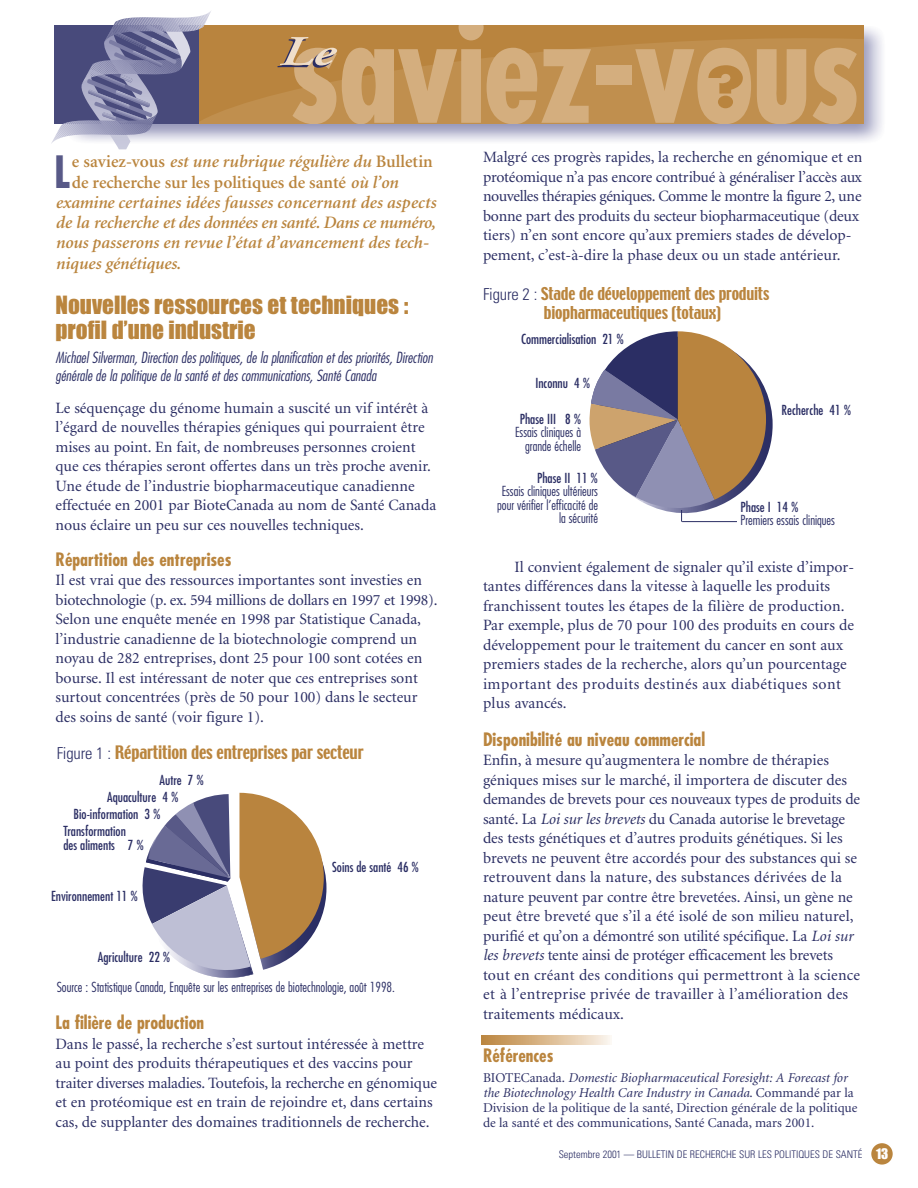
<style>
.page{position:relative;width:918px;height:1188px;background:#fff}
.page>*{position:absolute;margin:0;border:0;box-sizing:border-box;transform-origin:0 0}
.t1{font:700 condensed 43.35px "Futura";color:#585987}
.t2{font:23.25px/24.8px "Impact";color:#ba853e}
.t3{font:700 condensed 18px "Futura";color:#ba853e}
.t4{font:italic 600 17.55px "Minion";color:#ba853e}
.t5{font:italic 600 17.55px "Minion";letter-spacing:-.02em;color:#ba853e}
.t6{font:600 17.55px "Minion";letter-spacing:-.005em;color:#ba853e}
.t7{font:16.5px "Techno";letter-spacing:-.01em;color:#ba853e}
.t8{font:15.75px/19.5px "Minion";color:#2b2e64}
.t9{font:15.75px/19.5px "Techno";letter-spacing:-.01em;color:#ba853e}
.t10{font:italic 300 condensed 15px/18px "Futura";color:#2b2e64}
.t11{font:13.5px/15px "Minion";color:#2b2e64}
.t12{font:300 condensed 13.5px/13.5px "Futura";color:#2b2e64;text-align:right}
.t13{font:condensed 13.5px/13.5px "Futura";color:#2b2e64}
.t14{font:300 condensed 10.5px "Univers";color:#2b2e64}
.s1{font-style:normal}
.s2{font-style:italic}
.s3{font-family:"Univers";font-weight:300;font-stretch:condensed;color:#2b2e64}
.s4{font-family:"Univers";font-weight:300;font-stretch:condensed;font-size:16.5px;color:#2b2e64}
.s5{font-family:"Impact";font-weight:400;font-stretch:normal;font-size:13.5px;color:#fff}
</style>
<div class="page">
<div style="left:871px;top:1142px;width:22px;height:23px;background:#ba853e;border-radius:50%"></div>
<div style="left:870px;top:1142px;width:24px;height:24px;border:2px solid #fff;border-radius:50%"></div>
<svg style="left:143px;top:793px;width:183px;height:185px"></svg>
<svg style="left:589px;top:331px;width:184px;height:191px"></svg>
<hr style="left:682px;top:521px;width:55px;height:1px;background:#2b2e64">
<img style="left:119px;top:27px;width:763px;height:123px">
<svg style="left:212px;top:28px;width:651px;height:96px;background:#bc8945"></svg>
<div style="left:596px;top:65px;width:35px;height:19px;background:#d4ae7e"></div>
<svg style="left:757px;top:49px;width:49px;height:75px;background:#cfa773"></svg>
<svg style="left:813px;top:48px;width:44px;height:76px;background:#cda36d"></svg>
<svg style="left:635px;top:48px;width:116px;height:76px;background:#cba068"></svg>
<svg style="left:277px;top:25px;width:314px;height:99px;background:#c69a61"></svg>
<svg style="left:51px;top:11px;width:161px;height:138px;background:#8e8ca7"></svg>
<svg style="left:481px;top:1035px;width:130px;height:10px"></svg>
<h1 class="t1" style="left:54px;top:153px;width:18px">L</h1>
<p class="t4" style="left:72px;top:155px;width:363px"><span class="s1">e saviez-vous</span> est une rubrique régulière du <span class="s1">Bulletin</span></p>
<p class="t6" style="left:72px;top:175px;width:328px">de recherche sur les politiques de santé <span class="s2">où l’on</span></p>
<p class="t4" style="left:55px;top:195px;width:382px">examine certaines idées fausses concernant des aspects</p>
<p class="t5" style="left:55px;top:216px;width:381px">de la recherche et des données en santé. Dans ce numéro,</p>
<p class="t4" style="left:55px;top:236px;width:375px">nous passerons en revue l’état d’avancement des tech-</p>
<p class="t4" style="left:55px;top:256px;width:127px">niques génétiques.</p>
<h2 class="t2" style="left:56px;top:295px;width:354px">Nouvelles ressources et techniques : profil d’une industrie</h2>
<p class="t10" style="left:56px;top:350px;width:379px">Michael Silverman, Direction des politiques, de la planification et des priorités, Direction générale de la politique de la santé et des communications, Santé Canada</p>
<p class="t8" style="left:56px;top:399px;width:382px">Le séquençage du génome humain a suscité un vif intérêt à l’égard de nouvelles thérapies géniques qui pourraient être mises au point. En fait, de nombreuses personnes croient que ces thérapies seront offertes dans un très proche avenir.<br>Une étude de l’industrie biopharmaceutique canadienne effectuée en 2001 par BioteCanada au nom de Santé Canada nous éclaire un peu sur ces nouvelles techniques.</p>
<p class="t3" style="left:56px;top:551px;width:177px">Répartition des entreprises</p>
<p class="t8" style="left:56px;top:572px;width:384px">Il est vrai que des ressources importantes sont investies en biotechnologie (p. ex. 594 millions de dollars en 1997 et 1998).<br>Selon une enquête menée en 1998 par Statistique Canada, l’industrie canadienne de la biotechnologie comprend un noyau de 282 entreprises, dont 25 pour 100 sont cotées en bourse. Il est intéressant de noter que ces entreprises sont surtout concentrées (près de 50 pour 100) dans le secteur des soins de santé (voir figure 1).</p>
<p class="t7" style="left:57px;top:745px;width:308px"><span class="s3">Figure 1 :</span> Répartition des entreprises par secteur</p>
<p class="t13" style="left:160px;top:774px;width:46px">Autre 7 %</p>
<p class="t13" style="left:107px;top:791px;width:73px">Aquaculture 4 %</p>
<p class="t13" style="left:74px;top:808px;width:89px">Bio-information 3 %</p>
<p class="t13" style="left:64px;top:826px;width:82px">Transformation<br>des aliments 7 %</p>
<p class="t13" style="left:51px;top:890px;width:88px">Environnement 11 %</p>
<p class="t13" style="left:98px;top:952px;width:74px">Agriculture 22 %</p>
<p class="t13" style="left:332px;top:861px;width:88px">Soins de santé 46 %</p>
<p class="t12" style="left:57px;top:981px;width:340px">Source : Statistique Canada, Enquête sur les entreprises de biotechnologie, août 1998.</p>
<p class="t3" style="left:56px;top:1015px;width:150px">La filière de production</p>
<p class="t8" style="left:56px;top:1035px;width:383px">Dans le passé, la recherche s’est surtout intéressée à mettre au point des produits thérapeutiques et des vaccins pour traiter diverses maladies. Toutefois, la recherche en génomique et en protéomique est en train de rejoindre et, dans certains cas, de supplanter des domaines traditionnels de recherche.</p>
<p class="t8" style="left:483px;top:149px;width:381px">Malgré ces progrès rapides, la recherche en génomique et en protéomique n’a pas encore contribué à généraliser l’accès aux nouvelles thérapies géniques. Comme le montre la figure 2, une bonne part des produits du secteur biopharmaceutique (deux tiers) n’en sont encore qu’aux premiers stades de dévelop&shy;pement, c’est-à-dire la phase deux ou un stade antérieur.</p>
<p class="t9" style="left:544px;top:285px;width:227px;text-indent:-61px"><span class="s4">Figure 2 :</span> Stade de développement des produits biopharmaceutiques (totaux)</p>
<p class="t13" style="left:521px;top:333px;width:104px">Commercialisation 21 %</p>
<p class="t13" style="left:535px;top:378px;width:56px">Inconnu 4 %</p>
<p class="t13" style="left:520px;top:413px;width:63px">Phase III 8 %</p>
<p class="t12" style="left:515px;top:426px;width:68px">Essais cliniques à grande échelle</p>
<p class="t13" style="left:537px;top:472px;width:62px">Phase II 11 %</p>
<p class="t12" style="left:497px;top:486px;width:102px">Essais cliniques ultérieurs pour vérifier l’efficacité de la sécurité</p>
<p class="t13" style="left:782px;top:405px;width:71px">Recherche 41 %</p>
<p class="t13" style="left:741px;top:501px;width:59px">Phase I 14 %</p>
<p class="t12" style="left:741px;top:514px;width:96px">Premiers essais cliniques</p>
<p class="t8" style="left:483px;top:558px;width:373px;text-indent:32px">Il convient également de signaler qu’il existe d’impor&shy;tantes différences dans la vitesse à laquelle les produits franchissent toutes les étapes de la filière de production.<br>Par exemple, plus de 70 pour 100 des produits en cours de développement pour le traitement du cancer en sont aux premiers stades de la recherche, alors qu’un pourcentage important des produits destinés aux diabétiques sont plus avancés.</p>
<p class="t3" style="left:483px;top:731px;width:224px">Disponibilité au niveau commercial</p>
<p class="t8" style="left:483px;top:752px;width:379px">Enfin, à mesure qu’augmentera le nombre de thérapies géniques mises sur le marché, il importera de discuter des demandes de brevets pour ces nouveaux types de produits de santé. La <span class="s2">Loi sur les brevets</span> du Canada autorise le brevetage des tests génétiques et d’autres produits génétiques. Si les brevets ne peuvent être accordés pour des substances qui se retrouvent dans la nature, des substances dérivées de la nature peuvent par contre être brevetées. Ainsi, un gène ne peut être breveté que s’il a été isolé de son milieu naturel, purifié et qu’on a démontré son utilité spécifique. La <span class="s2">Loi sur les brevets</span> tente ainsi de protéger efficacement les brevets tout en créant des conditions qui permettront à la science et à l’entreprise privée de travailler à l’amélioration des traitements médicaux.</p>
<p class="t3" style="left:483px;top:1048px;width:72px">Références</p>
<p class="t11" style="left:483px;top:1071px;width:376px">BIOTECanada. <span class="s2">Domestic Biopharmaceutical Foresight: A Forecast for the Biotechnology Health Care Industry in Canada</span>. Commandé par la Division de la politique de la santé, Direction générale de la politique de la santé et des communications, Santé Canada, mars 2001.</p>
<p class="t14" style="left:559px;top:1150px;width:331px">Septembre 2001 — BULLETIN DE RECHERCHE SUR LES POLITIQUES DE SANTÉ <span class="s5">13</span></p>
</div>
